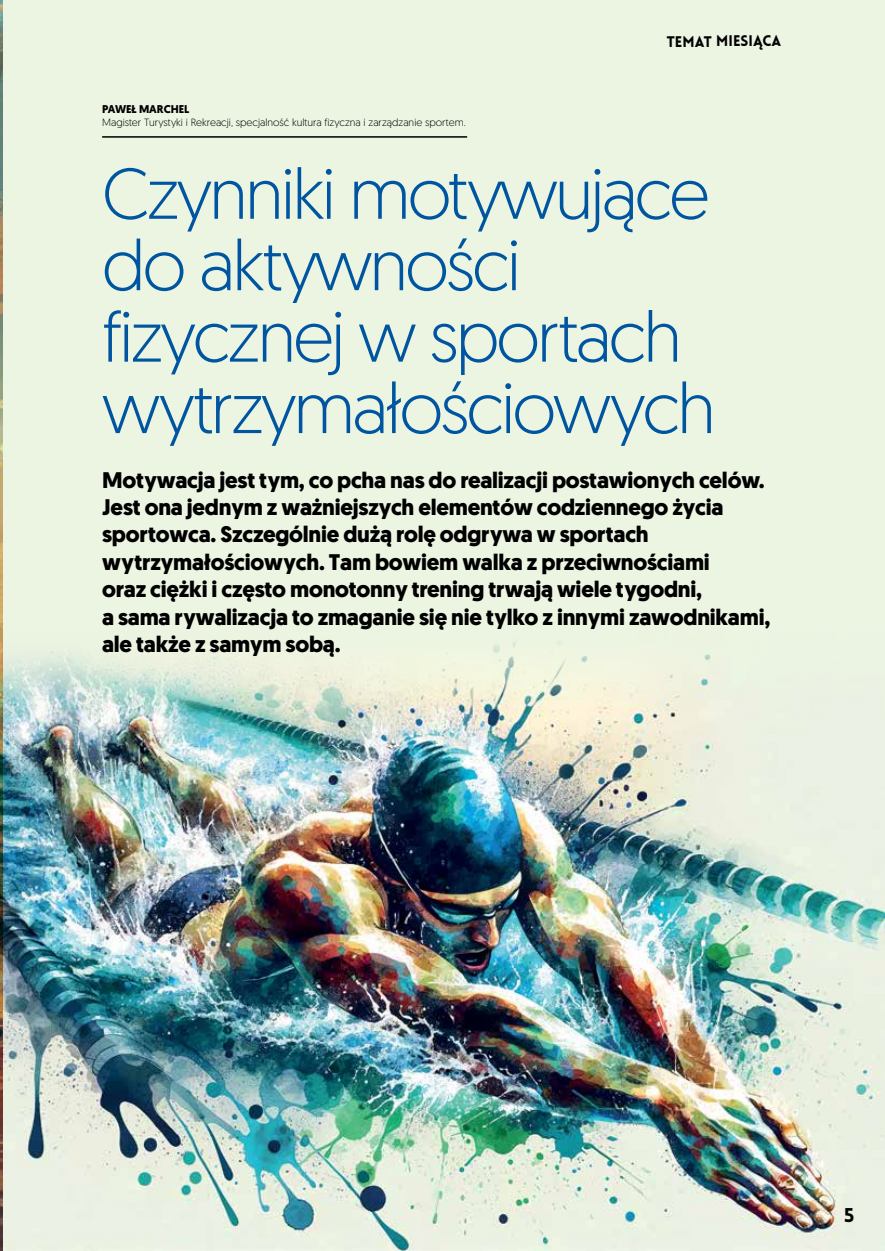
<style>
.page{position:relative;width:885px;height:1251px;background:#fff}
.page>*{position:absolute;margin:0;border:0;box-sizing:border-box;transform-origin:0 0}
.t1{font:300 71.4px/71.4px "Geomanist";letter-spacing:-.04em;color:#0055a1}
.t2{font:700 22.5px/27.3px "Geomanist";letter-spacing:-.01em;color:#000}
.t3{font:900 19.5px "Lovelo";color:#000}
.t4{font:900 15px "Lovelo";letter-spacing:-.01em;color:#000}
.t5{font:700 11.25px "Geomanist";color:#000}
.t6{font:300 10.5px "Geomanist";color:#000}
</style>
<div class="page">
<div style="left:0;top:0;width:884px;height:1250px;background:#ecf5e2"></div>
<img style="left:0;top:631px;width:884px;height:619px">
<hr style="left:102px;top:136px;width:365px;height:2px;background:#000">
<p class="t5" style="left:102px;top:101px;width:89px">PAWEŁ MARCHEL</p>
<p class="t6" style="left:102px;top:115px;width:365px">Magister Turystyki i Rekreacji, specjalność kultura fizyczna i zarządzanie sportem.</p>
<p class="t4" style="left:666px;top:32px;width:116px">TEMAT MIESIĄCA</p>
<h1 class="t1" style="left:102px;top:155px;width:615px">Czynniki motywujące do aktywności fizycznej w sportach wytrzymałościowych</h1>
<p class="t2" style="left:102px;top:466px;width:669px">Motywacja jest tym, co pcha nas do realizacji postawionych celów.<br>Jest ona jednym z ważniejszych elementów codziennego życia sportowca. Szczególnie dużą rolę odgrywa w sportach wytrzymałościowych. Tam bowiem walka z przeciwnościami<br>oraz ciężki i często monotonny trening trwają wiele tygodni,<br>a sama rywalizacja to zmaganie się nie tylko z innymi zawodnikami, ale także z samym sobą.</p>
<p class="t3" style="left:844px;top:1202px;width:12px">5</p>
</div>
